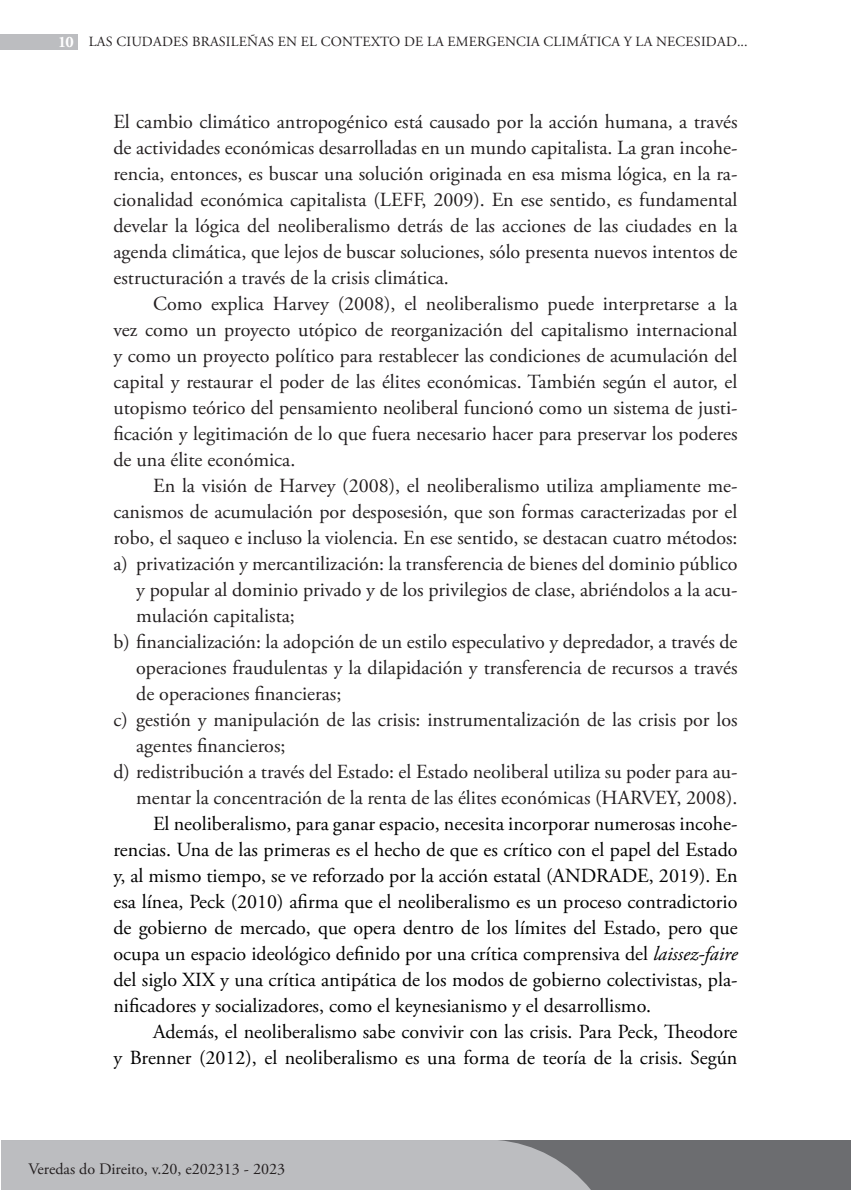
<style>
.page{position:relative;width:851px;height:1191px;background:#fff}
.page>*{position:absolute;margin:0;border:0;box-sizing:border-box;transform-origin:0 0}
.t1{font:20px/26px "Adobe Garamond Pro";color:#231f20;text-align:justify}
.t2{font:20px/26px "Adobe Garamond Pro";color:#000001;text-align:justify}
.t3{font:16px "Adobe Garamond Pro";color:#231f20}
.t4{font:14px "Adobe Garamond Pro";letter-spacing:.015em;color:#231f20}
.s1{font-weight:700;font-size:16px;color:#fff}
.s2{font-style:italic}
</style>
<div class="page">
<div style="left:1px;top:1140px;width:849px;height:50px;background:#6c6d70"></div>
<div style="left:0;top:34px;width:77px;height:16px;background:#bcbdc0"></div>
<div style="left:1px;top:1140px;width:590px;height:50px;background:#bcbdc0"></div>
<p class="t4" style="left:59px;top:34px;width:690px"><span class="s1">10</span> LAS CIUDADES BRASILEÑAS EN EL CONTEXTO DE LA EMERGENCIA CLIMÁTICA Y LA NECESIDAD...</p>
<p class="t1" style="left:113px;top:109px;width:625px">El cambio climático antropogénico está causado por la acción humana, a través de actividades económicas desarrolladas en un mundo capitalista. La gran incohe&shy;rencia, entonces, es buscar una solución originada en esa misma lógica, en la ra&shy;cionalidad económica capitalista (LEFF, 2009). En ese sentido, es fundamental develar la lógica del neoliberalismo detrás de las acciones de las ciudades en la agenda climática, que lejos de buscar soluciones, sólo presenta nuevos intentos de estructuración a través de la crisis climática.</p>
<p class="t1" style="left:113px;top:291px;width:625px;text-indent:40px">Como explica Harvey (2008), el neoliberalismo puede interpretarse a la vez como un proyecto utópico de reorganización del capitalismo internacional y como un proyecto político para restablecer las condiciones de acumulación del capital y restaurar el poder de las élites económicas. También según el autor, el utopismo teórico del pensamiento neoliberal funcionó como un sistema de justi&shy;ficación y legitimación de lo que fuera necesario hacer para preservar los poderes de una élite económica.</p>
<p class="t1" style="left:153px;top:473px;width:585px">En la visión de Harvey (2008), el neoliberalismo utiliza ampliamente me-</p>
<p class="t1" style="left:113px;top:499px;width:625px">canismos de acumulación por desposesión, que son formas caracterizadas por el</p>
<p class="t1" style="left:113px;top:525px;width:625px">robo, el saqueo e incluso la violencia. En ese sentido, se destacan cuatro métodos:</p>
<p class="t1" style="left:113px;top:551px;width:625px">a) privatización y mercantilización: la transferencia de bienes del dominio público</p>
<p class="t1" style="left:136px;top:577px;width:602px">y popular al dominio privado y de los privilegios de clase, abriéndolos a la acu-</p>
<p class="t1" style="left:136px;top:603px;width:160px">mulación capitalista;</p>
<p class="t1" style="left:113px;top:629px;width:625px">b) financialización: la adopción de un estilo especulativo y depredador, a través de</p>
<p class="t1" style="left:136px;top:655px;width:602px">operaciones fraudulentas y la dilapidación y transferencia de recursos a través</p>
<p class="t1" style="left:136px;top:681px;width:207px">de operaciones financieras;</p>
<p class="t1" style="left:113px;top:707px;width:625px">c) gestión y manipulación de las crisis: instrumentalización de las crisis por los</p>
<p class="t1" style="left:136px;top:733px;width:151px">agentes financieros;</p>
<p class="t1" style="left:113px;top:759px;width:625px">d) redistribución a través del Estado: el Estado neoliberal utiliza su poder para au-</p>
<p class="t1" style="left:136px;top:785px;width:603px">mentar la concentración de la renta de las élites económicas (HARVEY, 2008).</p>
<p class="t2" style="left:113px;top:811px;width:625px;text-indent:40px">El neoliberalismo, para ganar espacio, necesita incorporar numerosas incohe&shy;rencias. Una de las primeras es el hecho de que es crítico con el papel del Estado y, al mismo tiempo, se ve reforzado por la acción estatal (ANDRADE, 2019). En esa línea, Peck (2010) afirma que el neoliberalismo es un proceso contradictorio de gobierno de mercado, que opera dentro de los límites del Estado, pero que ocupa un espacio ideológico definido por una crítica comprensiva del <span class="s2">laissez-faire </span>del siglo XIX y una crítica antipática de los modos de gobierno colectivistas, pla&shy;nificadores y socializadores, como el keynesianismo y el desarrollismo.</p>
<p class="t2" style="left:113px;top:1019px;width:625px;text-align:right">Además, el neoliberalismo sabe convivir con las crisis. Para Peck, Theodore<br>y Brenner (2012), el neoliberalismo es una forma de teoría de la crisis. Según</p>
<p class="t3" style="left:28px;top:1159px;width:258px">Veredas do Direito, v.20, e202313 - 2023</p>
</div>
